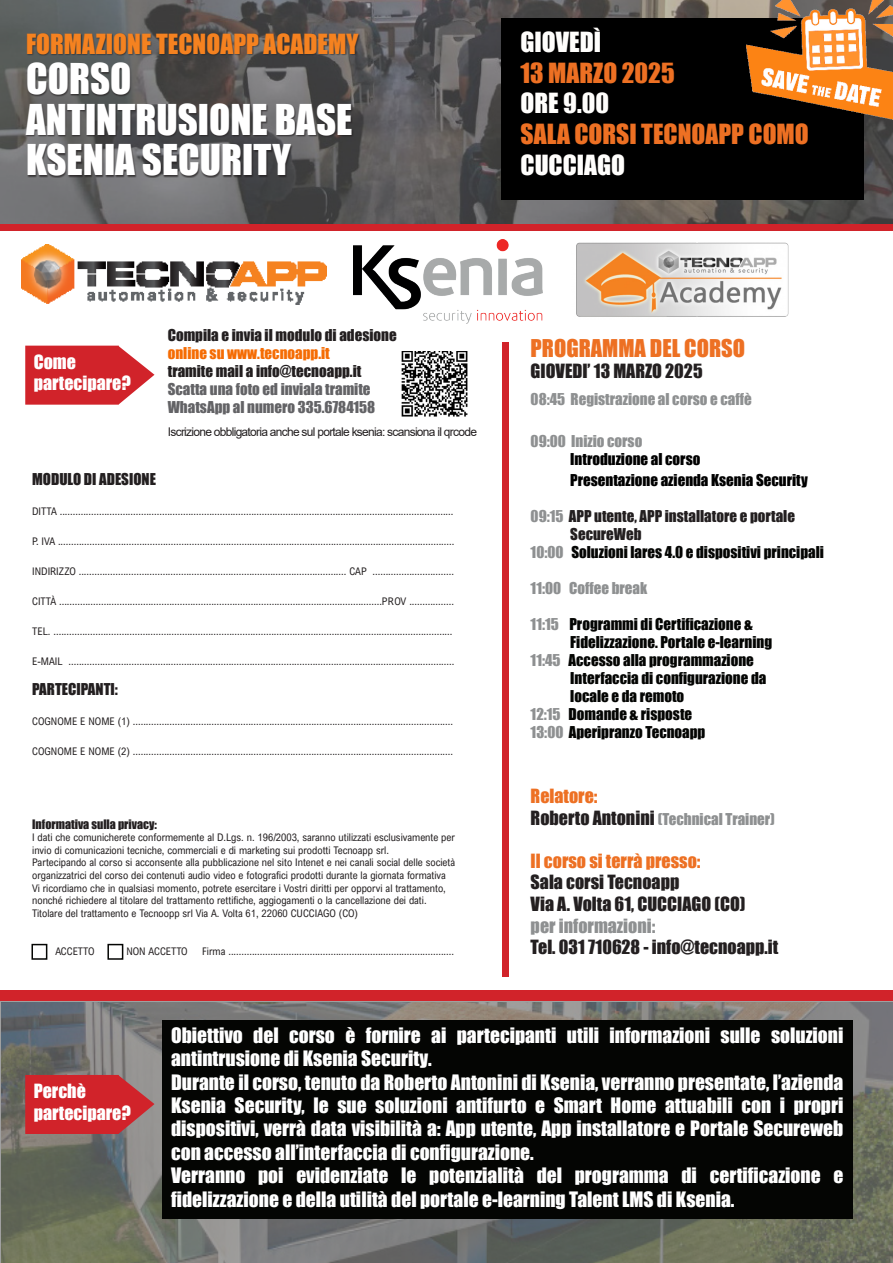
<style>
.page{position:relative;width:893px;height:1263px;background:#fff}
.page>*{position:absolute;margin:0;border:0;box-sizing:border-box;transform-origin:0 0}
.t1{font:39px "Impact";color:#fff}
.t2{font:25.5px "Impact";color:#ed7023}
.t3{font:25.5px "Impact";color:#f58220}
.t4{font:25.5px "Impact";color:#fffefc}
.t5{font:22.5px "Impact";color:#ed7023}
.t6{font:19.5px/23.4px "Impact";color:#fff}
.t7{font:18px "Impact";color:#231f20}
.t8{font:18px "Impact";color:#fff}
.t9{font:18px "Impact";color:#ed7023}
.t10{font:18px "Impact";color:#8e9091}
.t11{font:15px "Impact";color:#040503}
.t12{font:15px "Impact";color:#231f20}
.t13{font:15px "Impact";color:#8e9091}
.t14{font:15px "Impact";color:#636366}
.t15{font:15px "Impact";color:#000}
.t16{font:15px "Impact";color:#f56c04}
.t17{font:12px "Arial";letter-spacing:-.06em;color:#231f20}
.t18{font:12px "Impact";color:#231f20}
.t19{font:10.5px/12.6px "Arial Nova Cond";color:#231f20}
.s1{color:#8e9091}
.s2{font-size:18px;color:#231f20}
</style>
<div class="page">
<svg style="left:0;top:1001px;width:893px;height:262px;background:#71746b"></svg>
<svg style="left:0;top:0;width:893px;height:224px;background:#5e5c5d"></svg>
<div style="left:501px;top:18px;width:363px;height:181px;background:#000"></div>
<div style="left:0;top:224px;width:893px;height:6px;background:#d1232a"></div>
<div style="left:0;top:990px;width:893px;height:11px;background:#d1232a"></div>
<div style="left:502px;top:343px;width:7px;height:634px;background:#d1232a"></div>
<img style="left:576px;top:242px;width:213px;height:75px">
<div style="left:26px;top:33px;width:335px;height:145px;background:#231f20;opacity:.75"></div>
<img style="left:22px;top:244px;width:304px;height:61px">
<svg style="left:25px;top:346px;width:129px;height:59px;background:#d74248"></svg>
<svg style="left:25px;top:1075px;width:129px;height:59px;background:#c83238"></svg>
<div style="left:107px;top:944px;width:16px;height:16px;border:2px solid #040503"></div>
<div style="left:32px;top:944px;width:15px;height:16px;border:2px solid #040503"></div>
<img style="left:722px;top:0;width:171px;height:158px">
<div style="left:162px;top:1020px;width:690px;height:198px;background:#040503"></div>
<img style="left:401px;top:351px;width:67px;height:66px">
<img style="left:353px;top:240px;width:189px;height:83px">
<p class="t3" style="left:26px;top:24px;width:334px">FORMAZIONE TECNOAPP ACADEMY</p>
<p class="t1" style="left:26px;top:49px;width:107px">CORSO</p>
<p class="t1" style="left:26px;top:89px;width:328px">ANTINTRUSIONE BASE</p>
<p class="t1" style="left:26px;top:130px;width:266px">KSENIA SECURITY</p>
<p class="t4" style="left:520px;top:22px;width:82px">GIOVEDÌ</p>
<p class="t2" style="left:520px;top:53px;width:156px">13 MARZO 2025</p>
<p class="t4" style="left:520px;top:84px;width:90px">ORE 9.00</p>
<p class="t2" style="left:520px;top:114px;width:290px">SALA CORSI TECNOAPP COMO</p>
<p class="t4" style="left:520px;top:145px;width:106px">CUCCIAGO</p>
<p class="t8" style="left:34px;top:348px;width:44px">Come</p>
<p class="t8" style="left:34px;top:369px;width:99px">partecipare?</p>
<p class="t12" style="left:168px;top:323px;width:230px">Compila e invia il modulo di adesione</p>
<p class="t16" style="left:168px;top:341px;width:164px">online su www.tecnoapp.it</p>
<p class="t12" style="left:168px;top:359px;width:195px">tramite mail a info@tecnoapp.it</p>
<p class="t14" style="left:168px;top:377px;width:204px">Scatta una foto ed inviala tramite</p>
<p class="t14" style="left:168px;top:395px;width:209px">WhatsApp al numero 335.6784158</p>
<p class="t17" style="left:168px;top:423px;width:311px">Iscrizione obbligatoria anche sul portale ksenia: scansiona il qrcode</p>
<p class="t12" style="left:32px;top:467px;width:125px">MODULO DI ADESIONE</p>
<p class="t19" style="left:32px;top:504px;width:423px">DITTA ......................................................................................................................................................</p>
<p class="t19" style="left:32px;top:534px;width:424px">P. IVA .......................................................................................................................................................</p>
<p class="t19" style="left:32px;top:564px;width:423px">INDIRIZZO ...................................................................................................... CAP ...............................</p>
<p class="t19" style="left:32px;top:594px;width:423px">CITTÀ ...........................................................................................................................PROV .................</p>
<p class="t19" style="left:32px;top:624px;width:422px">TEL. ........................................................................................................................................................</p>
<p class="t19" style="left:32px;top:654px;width:424px">E-MAIL ...................................................................................................................................................</p>
<p class="t12" style="left:32px;top:678px;width:87px">PARTECIPANTI:</p>
<p class="t19" style="left:32px;top:715px;width:422px">COGNOME E NOME (1) ..........................................................................................................................</p>
<p class="t19" style="left:32px;top:745px;width:422px">COGNOME E NOME (2) ..........................................................................................................................</p>
<p class="t18" style="left:32px;top:814px;width:126px">Informativa sulla privacy:</p>
<p class="t19" style="left:32px;top:831px;width:424px">I dati che comunicherete conformemente al D.Lgs. n. 196/2003, saranno utilizzati esclusivamente per invio di comunicazioni tecniche, commerciali e di marketing sui prodotti Tecnoapp srl.</p>
<p class="t19" style="left:32px;top:856px;width:424px">Partecipando al corso si acconsente alla pubblicazione nel sito Intenet e nei canali social delle società organizzatrici del corso dei contenuti audio video e fotografici prodotti durante la giornata formativa</p>
<p class="t19" style="left:32px;top:881px;width:415px">Vi ricordiamo che in qualsiasi momento, potrete esercitare i Vostri diritti per opporvi al trattamento, nonché richiedere al titolare del trattamento rettifiche, aggiogamenti o la cancellazione dei dati.<br>Titolare del trattamento e Tecnoopp srl Via A. Volta 61, 22060 CUCCIAGO (CO)</p>
<p class="t19" style="left:55px;top:944px;width:41px">ACCETTO</p>
<p class="t19" style="left:126px;top:944px;width:63px">NON ACCETTO</p>
<p class="t19" style="left:202px;top:944px;width:253px">Firma ......................................................................................</p>
<p class="t5" style="left:531px;top:330px;width:216px">PROGRAMMA DEL CORSO</p>
<p class="t7" style="left:531px;top:357px;width:174px">GIOVEDI’ 13 MARZO 2025</p>
<p class="t13" style="left:531px;top:388px;width:223px">08:45 Registrazione al corso e caffè</p>
<p class="t13" style="left:531px;top:430px;width:113px">09:00 Inizio corso</p>
<p class="t15" style="left:570px;top:448px;width:132px">Introduzione al corso</p>
<p class="t15" style="left:570px;top:469px;width:239px">Presentazione azienda Ksenia Security</p>
<p class="t12" style="left:531px;top:505px;width:266px"><span class="s1">09:15</span> APP utente, APP installatore e portale</p>
<p class="t12" style="left:570px;top:523px;width:73px">SecureWeb</p>
<p class="t11" style="left:531px;top:541px;width:295px"><span class="s1">10:00</span> Soluzioni lares 4.0 e dispositivi principali</p>
<p class="t13" style="left:531px;top:577px;width:118px">11:00 Coffee break</p>
<p class="t11" style="left:531px;top:613px;width:224px"><span class="s1">11:15</span> Programmi di Certificazione &amp;</p>
<p class="t11" style="left:570px;top:631px;width:203px">Fidelizzazione. Portale e-learning</p>
<p class="t11" style="left:531px;top:649px;width:225px"><span class="s1">11:45</span> Accesso alla programmazione</p>
<p class="t11" style="left:570px;top:667px;width:198px">Interfaccia di configurazione da</p>
<p class="t11" style="left:570px;top:685px;width:115px">locale e da remoto</p>
<p class="t11" style="left:531px;top:703px;width:163px"><span class="s1">12:15</span> Domande &amp; risposte</p>
<p class="t11" style="left:531px;top:721px;width:176px"><span class="s1">13:00</span> Aperipranzo Tecnoapp</p>
<p class="t9" style="left:531px;top:782px;width:68px">Relatore:</p>
<p class="t13" style="left:531px;top:807px;width:246px"><span class="s2">Roberto Antonini</span> (Technical Trainer)</p>
<p class="t9" style="left:531px;top:847px;width:171px">Il corso si terrà presso:</p>
<p class="t7" style="left:531px;top:868px;width:150px">Sala corsi Tecnoapp</p>
<p class="t7" style="left:531px;top:890px;width:216px">Via A. Volta 61, CUCCIAGO (CO)</p>
<p class="t10" style="left:531px;top:911px;width:126px">per informazioni:</p>
<p class="t7" style="left:531px;top:933px;width:249px">Tel. 031 710628 - info@tecnoapp.it</p>
<p class="t8" style="left:34px;top:1077px;width:54px">Perchè</p>
<p class="t8" style="left:34px;top:1099px;width:99px">partecipare?</p>
<p class="t6" style="left:171px;top:1023px;width:674px">Obiettivo del corso è fornire ai partecipanti utili informazioni sulle soluzioni antintrusione di Ksenia Security.</p>
<p class="t6" style="left:171px;top:1070px;width:674px;text-align:justify">Durante il corso, tenuto da Roberto Antonini di Ksenia, verranno presentate, l’azienda Ksenia Security, le sue soluzioni antifurto e Smart Home attuabili con i propri dispositivi, verrà data visibilità a: App utente, App installatore e Portale Secureweb con accesso all’interfaccia di configurazione.</p>
<p class="t6" style="left:171px;top:1163px;width:674px">Verranno poi evidenziate le potenzialità del programma di certificazione e fidelizzazione e della utilità del portale e-learning Talent LMS di Ksenia.</p>
</div>
